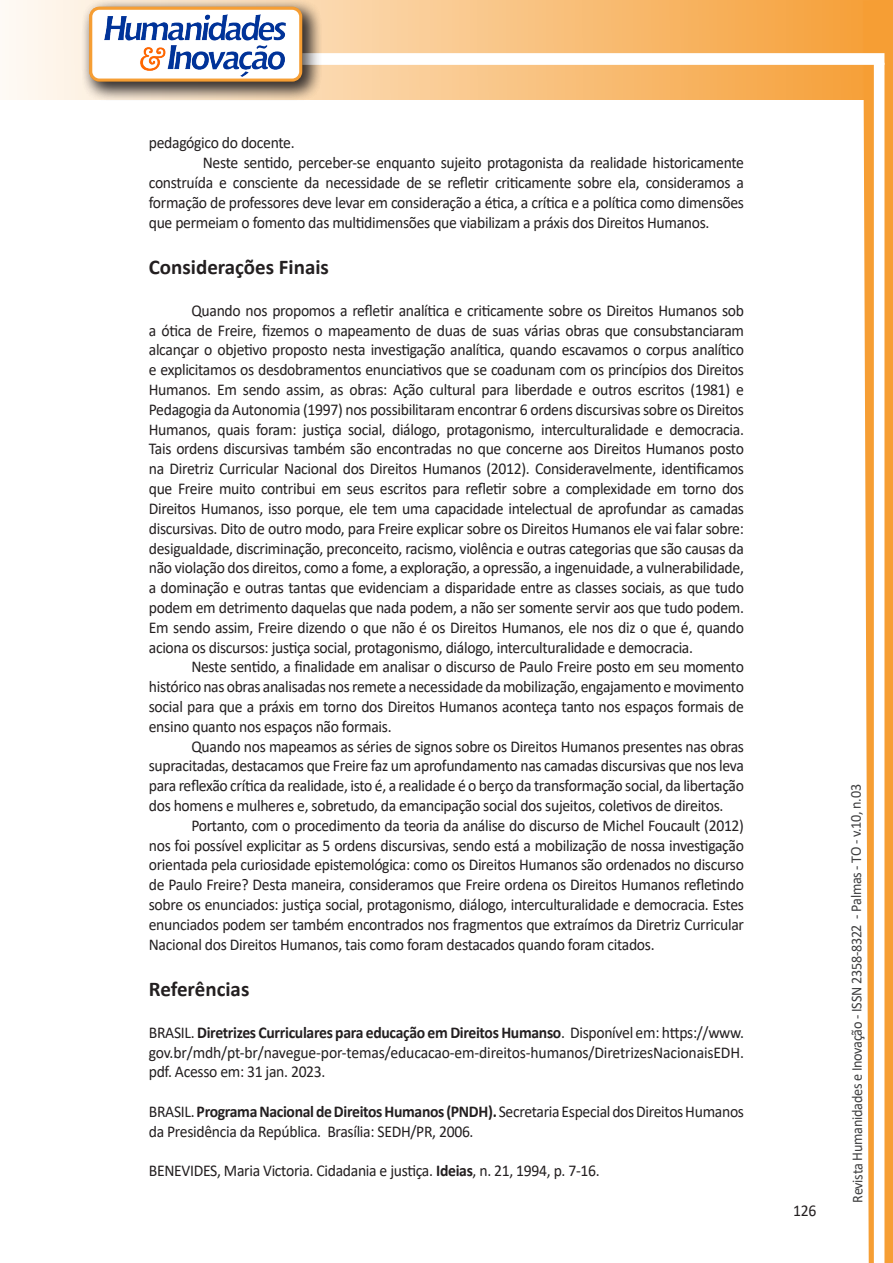
<style>
.page{position:relative;width:893px;height:1263px;background:#fff}
.page>*{position:absolute;margin:0;border:0;box-sizing:border-box;transform-origin:0 0}
.Titulo_2{font:700 21px "Calibri";color:#231f20}
.texto{font:16.5px/19.8px "Calibri";letter-spacing:-.02em;color:#231f20;text-align:justify;scale:.95 1}
.t1{font:15px "Calibri";letter-spacing:-.025em;color:#3e3e3f;scale:.95 1}
.s1{font-weight:700}
</style>
<div class="page">
<svg style="left:5px;top:0;width:858px;height:100px;background:#f9c484"></svg>
<div style="left:302px;top:53px;width:582px;height:12px;background:#fff;border:2px solid #fff"></div>
<svg style="left:863px;top:0;width:30px;height:1263px"></svg>
<div style="left:81px;top:0;width:241px;height:102px;background:#231f20;opacity:.75"></div>
<div style="left:91px;top:8px;width:210px;height:72px;background:#fff;border-radius:9px"></div>
<img style="left:104px;top:14px;width:181px;height:62px">
<div style="left:89px;top:7px;width:213px;height:75px;border:3px solid #f69e34;border-radius:9px"></div>
<p class="texto" style="left:149px;top:133px;width:155px">pedagógico do docente.</p>
<p class="texto" style="left:149px;top:152px;width:628px;text-indent:54px">Neste sentido, perceber-se enquanto sujeito protagonista da realidade historicamente construída e consciente da necessidade de se refletir criticamente sobre ela, consideramos a formação de professores deve levar em consideração a ética, a crítica e a política como dimensões que permeiam o fomento das multidimensões que viabilizam a práxis dos Direitos Humanos.</p>
<p class="Titulo_2" style="left:149px;top:253px;width:182px">Considerações Finais</p>
<p class="texto" style="left:149px;top:300px;width:628px;text-indent:43px">Quando nos propomos a refletir analítica e criticamente sobre os Direitos Humanos sob a ótica de Freire, fizemos o mapeamento de duas de suas várias obras que consubstanciaram alcançar o objetivo proposto nesta investigação analítica, quando escavamos o corpus analítico e explicitamos os desdobramentos enunciativos que se coadunam com os princípios dos Direitos Humanos. Em sendo assim, as obras: Ação cultural para liberdade e outros escritos (1981) e Pedagogia da Autonomia (1997) nos possibilitaram encontrar 6 ordens discursivas sobre os Direitos Humanos, quais foram: justiça social, diálogo, protagonismo, interculturalidade e democracia.<br>Tais ordens discursivas também são encontradas no que concerne aos Direitos Humanos posto na Diretriz Curricular Nacional dos Direitos Humanos (2012). Consideravelmente, identificamos que Freire muito contribui em seus escritos para refletir sobre a complexidade em torno dos Direitos Humanos, isso porque, ele tem uma capacidade intelectual de aprofundar as camadas discursivas. Dito de outro modo, para Freire explicar sobre os Direitos Humanos ele vai falar sobre: desigualdade, discriminação, preconceito, racismo, violência e outras categorias que são causas da não violação dos direitos, como a fome, a exploração, a opressão, a ingenuidade, a vulnerabilidade, a dominação e outras tantas que evidenciam a disparidade entre as classes sociais, as que tudo podem em detrimento daquelas que nada podem, a não ser somente servir aos que tudo podem.<br>Em sendo assim, Freire dizendo o que não é os Direitos Humanos, ele nos diz o que é, quando aciona os discursos: justiça social, protagonismo, diálogo, interculturalidade e democracia.</p>
<p class="texto" style="left:149px;top:656px;width:628px;text-indent:43px">Neste sentido, a finalidade em analisar o discurso de Paulo Freire posto em seu momento histórico nas obras analisadas nos remete a necessidade da mobilização, engajamento e movimento social para que a práxis em torno dos Direitos Humanos aconteça tanto nos espaços formais de ensino quanto nos espaços não formais.</p>
<p class="texto" style="left:149px;top:736px;width:628px;text-indent:43px">Quando nos mapeamos as séries de signos sobre os Direitos Humanos presentes nas obras supracitadas, destacamos que Freire faz um aprofundamento nas camadas discursivas que nos leva para reflexão crítica da realidade, isto é, a realidade é o berço da transformação social, da libertação dos homens e mulheres e, sobretudo, da emancipação social dos sujeitos, coletivos de direitos.</p>
<p class="texto" style="left:149px;top:815px;width:628px;text-indent:43px">Portanto, com o procedimento da teoria da análise do discurso de Michel Foucault (2012) nos foi possível explicitar as 5 ordens discursivas, sendo está a mobilização de nossa investigação orientada pela curiosidade epistemológica: como os Direitos Humanos são ordenados no discurso de Paulo Freire? Desta maneira, consideramos que Freire ordena os Direitos Humanos refletindo sobre os enunciados: justiça social, protagonismo, diálogo, interculturalidade e democracia. Estes enunciados podem ser também encontrados nos fragmentos que extraímos da Diretriz Curricular Nacional dos Direitos Humanos, tais como foram destacados quando foram citados.</p>
<p class="Titulo_2" style="left:149px;top:974px;width:102px">Referências</p>
<p class="texto" style="left:149px;top:1022px;width:628px">BRASIL. <span class="s1">Diretrizes Curriculares para educação em Direitos Humanso</span>. Disponível em: https://www. gov.br/mdh/pt-br/navegue-por-temas/educacao-em-direitos-humanos/DiretrizesNacionaisEDH. pdf. Acesso em: 31 jan. 2023.</p>
<p class="texto" style="left:149px;top:1101px;width:628px">BRASIL. <span class="s1">Programa Nacional de Direitos Humanos (PNDH).</span> Secretaria Especial dos Direitos Humanos da Presidência da República. Brasília: SEDH/PR, 2006.</p>
<p class="texto" style="left:149px;top:1160px;width:476px">BENEVIDES, Maria Victoria. Cidadania e justiça. <span class="s1">Ideias</span>, n. 21, 1994, p. 7-16.</p>
<p class="texto" style="left:793px;top:1200px;width:26px">126</p>
<p class="t1" style="left:846px;top:1203px;width:442px;rotate:-90deg">Revista Humanidades e Inovação - ISSN 2358-8322 - Palmas - TO - v.10, n.03</p>
</div>
